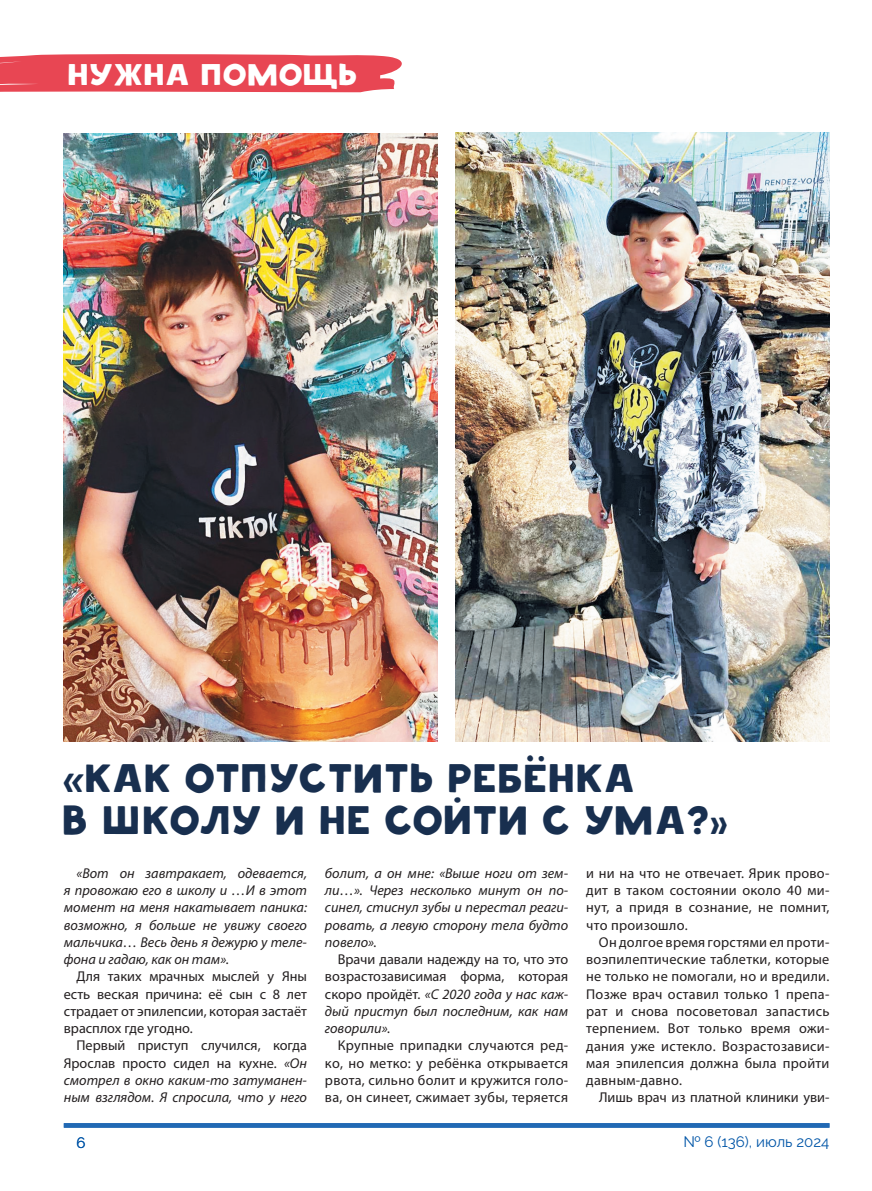
<style>
.page{position:relative;width:872px;height:1191px;background:#fff}
.page>*{position:absolute;margin:0;border:0;box-sizing:border-box;transform-origin:0 0}
.t1{font:43.5px/42px "Shadow";color:#182f4f;scale:.95 1}
.t2{font:32.7px "Shadow";letter-spacing:-.43em;color:#fff}
.t3{font:15px "Raleway v 4020 Regular";color:#0155a7}
.t4{font:14.25px/17.2px "Myriad Pro";letter-spacing:.015em;color:#231f20;text-align:justify}
.t5{font:italic 14.25px/17.2px "Myriad Pro";color:#231f20;text-align:justify}
.s1{font-style:normal}
.s2{font-style:italic}
</style>
<div class="page">
<hr style="left:64px;top:1123px;width:765px;height:4px;background:#2169b4">
<svg style="left:0;top:54px;width:402px;height:39px;background:#e9535f"></svg>
<img style="left:64px;top:133px;width:374px;height:608px">
<img style="left:456px;top:132px;width:373px;height:609px">
<h2 class="t2" style="left:69px;top:57px;width:183px">НУНАЖШНА И ППОМОРОЕ</h2>
<h2 class="t2" style="left:340px;top:57px;width:18px">Ь</h2>
<h2 class="t2" style="left:292px;top:61px;width:71px">КЩТ Ы</h2>
<h1 class="t1" style="left:64px;top:758px;width:702px">«Как отпустить ребёнка<br>в школу и не сойти с ума?»</h1>
<p class="t5" style="left:64px;top:864px;width:245px;text-indent:13px">«Вот он завтракает, одевается, я провожаю его в школу и …И в этот момент на меня накатывает паника: возможно, я больше не увижу своего мальчика… Весь день я дежурю у теле&shy;фона и гадаю, как он там».</p>
<p class="t4" style="left:64px;top:967px;width:245px;text-indent:13px">Для таких мрачных мыслей у Яны есть веская причина: её сын с 8 лет страдает от эпилепсии, которая застаёт врасплох где угодно.</p>
<p class="t5" style="left:64px;top:1036px;width:245px;text-indent:13px"><span class="s1">Первый приступ случился, когда Ярослав просто сидел на кухне.</span> «Он смотрел в окно каким-то затуманен&shy;ным взглядом. Я спросила, что у него</p>
<p class="t5" style="left:325px;top:864px;width:245px">болит, а он мне: «Выше ноги от зем&shy;ли…». Через несколько минут он по&shy;синел, стиснул зубы и перестал реаги&shy;ровать, а левую сторону тела будто повело».</p>
<p class="t4" style="left:325px;top:950px;width:245px;text-indent:13px">Врачи давали надежду на то, что это возрастозависимая форма, которая скоро пройдёт. <span class="s2">«С 2020 года у нас каж&shy;дый приступ был последним, как нам говорили».</span></p>
<p class="t4" style="left:325px;top:1036px;width:245px;text-indent:13px">Крупные припадки случаются ред‑ ко, но метко: у ребёнка открывается рвота, сильно болит и кружится голо‑ ва, он синеет, сжимает зубы, теряется</p>
<p class="t4" style="left:586px;top:864px;width:245px">и ни на что не отвечает. Ярик прово‑ дит в таком состоянии около 40 ми‑ нут, а придя в сознание, не помнит, что произошло.</p>
<p class="t4" style="left:586px;top:933px;width:245px;text-indent:13px">Он долгое время горстями ел проти‑ воэпилептические таблетки, которые не только не помогали, но и вредили.<br>Позже врач оставил только 1 препа‑ рат и снова посоветовал запастись терпением. Вот только время ожи‑ дания уже истекло. Возрастозависи‑ мая эпилепсия должна была пройти давным-давно.</p>
<p class="t4" style="left:599px;top:1088px;width:232px">Лишь врач из платной клиники уви‑</p>
<p class="t3" style="left:76px;top:1130px;width:11px">6</p>
<p class="t3" style="left:683px;top:1129px;width:147px">№ 6 (136), июль 2024</p>
</div>
